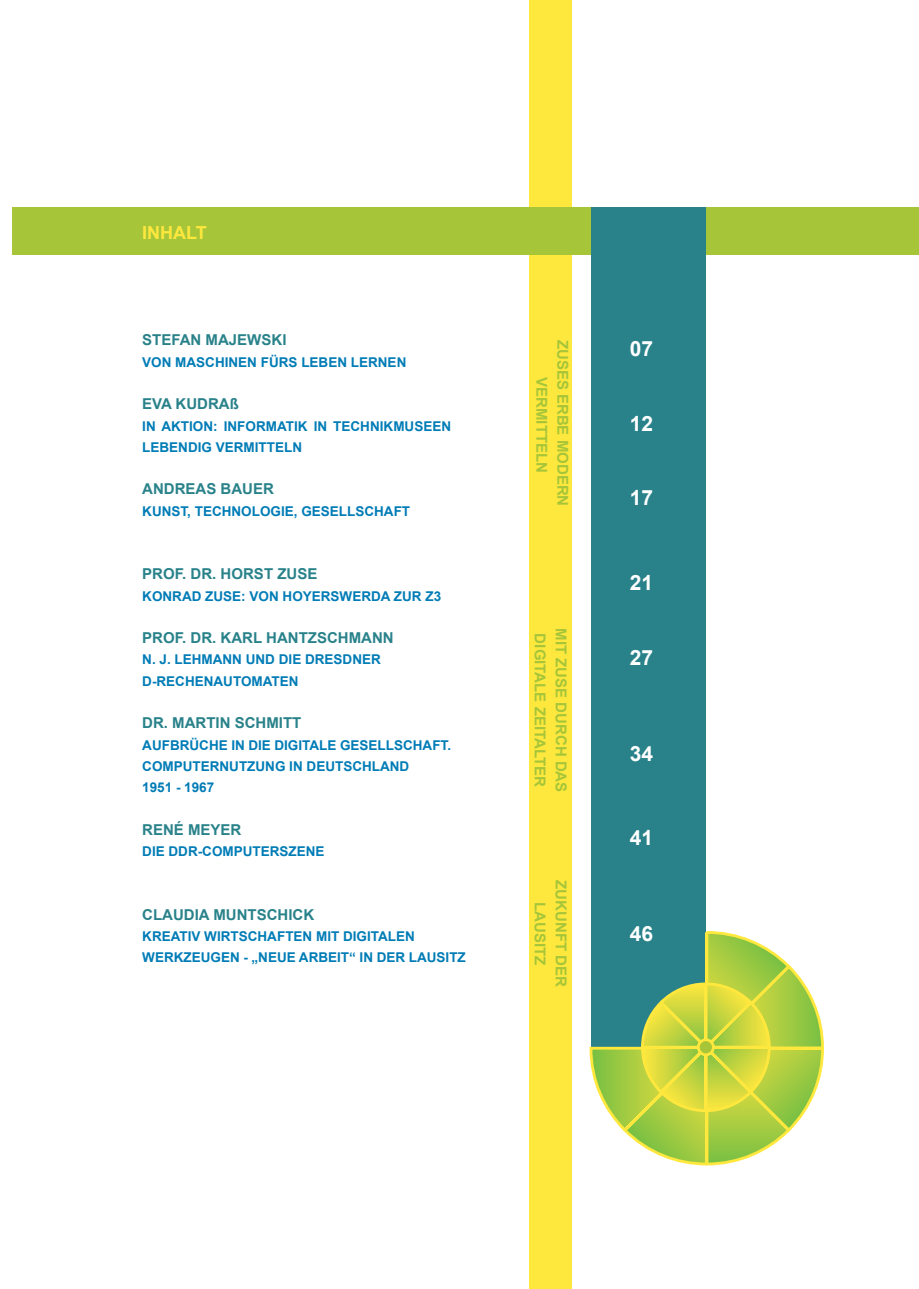
<style>
.page{position:relative;width:919px;height:1289px;background:#fff}
.page>*{position:absolute;margin:0;border:0;box-sizing:border-box;transform-origin:0 0}
.t1{font:700 21px "Arial";color:#fff}
.t2{font:700 18px "Arial";color:#ffe83e}
.t3{font:700 15px "Arial";color:#29828a}
.t4{font:700 15px/21px "Arial";color:#a6c539;text-align:center}
.t5{font:700 13.5px/21.3px "Arial";color:#007cb6}
</style>
<div class="page">
<div style="left:529px;top:0;width:43px;height:1288px;background:#ffe83e"></div>
<div style="left:13px;top:207px;width:905px;height:48px;background:#a6c539"></div>
<div style="left:591px;top:207px;width:114px;height:840px;background:#29828a"></div>
<svg style="left:589px;top:929px;width:235px;height:237px"></svg>
<div style="left:698px;top:1039px;width:15px;height:15px;background:#a6c539;border-radius:50%"></div>
<div style="left:696px;top:1038px;width:18px;height:18px;border:3px solid #ffe83e;border-radius:50%"></div>
<h2 class="t2" style="left:142px;top:226px;width:66px">INHALT</h2>
<p class="t3" style="left:142px;top:334px;width:146px">STEFAN MAJEWSKI</p>
<p class="t5" style="left:142px;top:352px;width:266px">VON MASCHINEN FÜRS LEBEN LERNEN</p>
<p class="t3" style="left:142px;top:398px;width:98px">EVA KUDRAß</p>
<p class="t5" style="left:142px;top:416px;width:310px">IN AKTION: INFORMATIK IN TECHNIKMUSEEN<br>LEBENDIG VERMITTELN</p>
<p class="t3" style="left:142px;top:483px;width:133px">ANDREAS BAUER</p>
<p class="t5" style="left:142px;top:501px;width:269px">KUNST, TECHNOLOGIE, GESELLSCHAFT</p>
<p class="t3" style="left:142px;top:568px;width:177px">PROF. DR. HORST ZUSE</p>
<p class="t5" style="left:142px;top:586px;width:300px">KONRAD ZUSE: VON HOYERSWERDA ZUR Z3</p>
<p class="t3" style="left:142px;top:632px;width:253px">PROF. DR. KARL HANTZSCHMANN</p>
<p class="t5" style="left:142px;top:650px;width:240px">N. J. LEHMANN UND DIE DRESDNER<br>D-RECHENAUTOMATEN</p>
<p class="t3" style="left:142px;top:717px;width:161px">DR. MARTIN SCHMITT</p>
<p class="t5" style="left:142px;top:735px;width:310px">AUFBRÜCHE IN DIE DIGITALE GESELLSCHAFT.<br>COMPUTERNUTZUNG IN DEUTSCHLAND<br>1951 - 1967</p>
<p class="t3" style="left:142px;top:823px;width:101px">RENÉ MEYER</p>
<p class="t5" style="left:142px;top:841px;width:184px">DIE DDR-COMPUTERSZENE</p>
<p class="t3" style="left:142px;top:908px;width:173px">CLAUDIA MUNTSCHICK</p>
<p class="t5" style="left:142px;top:926px;width:325px">KREATIV WIRTSCHAFTEN MIT DIGITALEN<br>WERKZEUGEN - „NEUE ARBEIT“ IN DER LAUSITZ</p>
<p class="t4" style="left:571px;top:339px;width:168px;rotate:90deg">ZUSES ERBE MODERN<br>VERMITTELN</p>
<p class="t4" style="left:570px;top:628px;width:166px;rotate:90deg">MIT ZUSE DURCH DAS<br>DIGITALE ZEITALTER</p>
<p class="t4" style="left:570px;top:880px;width:108px;rotate:90deg">ZUKUNFT DER<br>LAUSITZ</p>
<h1 class="t1" style="left:629px;top:341px;width:25px">07</h1>
<h1 class="t1" style="left:629px;top:415px;width:25px">12</h1>
<h1 class="t1" style="left:629px;top:490px;width:25px">17</h1>
<h1 class="t1" style="left:629px;top:575px;width:25px">21</h1>
<h1 class="t1" style="left:629px;top:649px;width:25px">27</h1>
<h1 class="t1" style="left:629px;top:745px;width:25px">34</h1>
<h1 class="t1" style="left:629px;top:830px;width:25px">41</h1>
<h1 class="t1" style="left:629px;top:925px;width:25px">46</h1>
</div>
